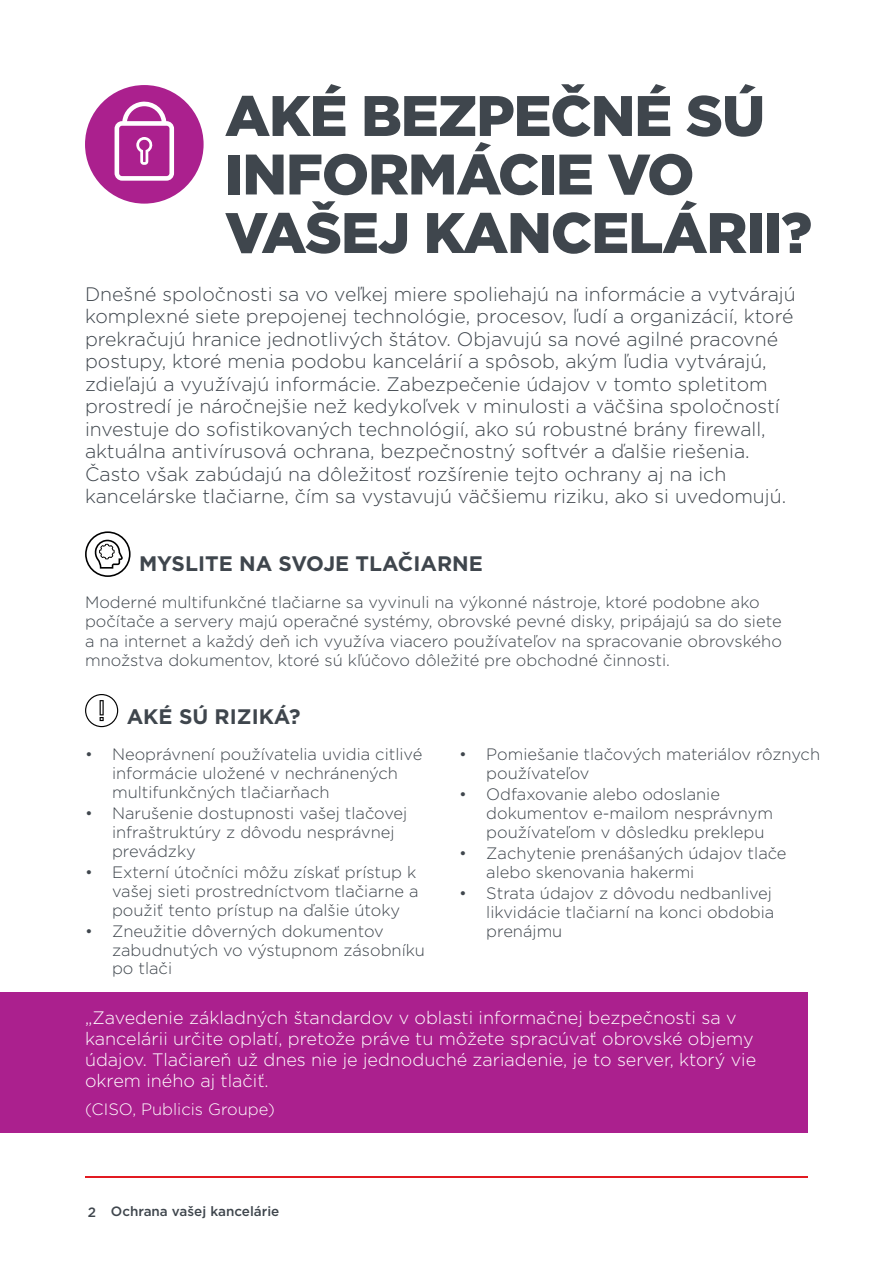
<style>
.page{position:relative;width:893px;height:1263px;background:#fff}
.page>*{position:absolute;margin:0;border:0;box-sizing:border-box;transform-origin:0 0}
.t1{font:900 57px/58.5px "Gotham";letter-spacing:-.02em;color:#3f464d}
.Specifiation_Title{font:700 21px "Gotham";color:#3f464d}
.t2{font:300 19.5px/22.5px "Gotham";color:#3f464d}
.t3{font:300 18px/21px "Gotham";color:#fff}
.t4{font:300 16.5px/18.8px "Gotham";color:#3f464d}
.t5{font:300 16.5px "Gotham";color:#fff}
.t6{font:500 13.5px "Gotham";color:#3f464d}
</style>
<div class="page">
<hr style="left:85px;top:1176px;width:723px;height:2px;background:#e21a21">
<div style="left:0;top:992px;width:808px;height:141px;background:#ab208e"></div>
<svg style="left:85px;top:531px;width:46px;height:46px"></svg>
<svg style="left:85px;top:694px;width:33px;height:33px"></svg>
<div style="left:85px;top:85px;width:119px;height:119px;background:#ab208e;border-radius:50%"></div>
<svg style="left:115px;top:101px;width:59px;height:80px"></svg>
<p class="t1" style="left:225px;top:86px;width:589px">AKÉ BEZPEČNÉ SÚ<br>INFORMÁCIE VO<br>VAŠEJ KANCELÁRII?</p>
<p class="t2" style="left:85px;top:282px;width:712px">Dnešné spoločnosti sa vo veľkej miere spoliehajú na informácie a vytvárajú komplexné siete prepojenej technológie, procesov, ľudí a organizácií, ktoré prekračujú hranice jednotlivých štátov. Objavujú sa nové agilné pracovné postupy, ktoré menia podobu kancelárií a spôsob, akým ľudia vytvárajú, zdieľajú a využívajú informácie. Zabezpečenie údajov v tomto spletitom prostredí je náročnejšie než kedykoľvek v minulosti a väčšina spoločností investuje do sofistikovaných technológií, ako sú robustné brány firewall, aktuálna antivírusová ochrana, bezpečnostný softvér a ďalšie riešenia.<br>Často však zabúdajú na dôležitosť rozšírenie tejto ochrany aj na ich kancelárske tlačiarne, čím sa vystavujú väčšiemu riziku, ako si uvedomujú.</p>
<p class="Specifiation_Title" style="left:139px;top:550px;width:345px">MYSLITE NA SVOJE TLAČIARNE</p>
<p class="t4" style="left:85px;top:592px;width:698px;line-height:19.5px">Moderné multifunkčné tlačiarne sa vyvinuli na výkonné nástroje, ktoré podobne ako počítače a servery majú operačné systémy, obrovské pevné disky, pripájajú sa do siete a na internet a každý deň ich využíva viacero používateľov na spracovanie obrovského množstva dokumentov, ktoré sú kľúčovo dôležité pre obchodné činnosti.</p>
<p class="Specifiation_Title" style="left:127px;top:702px;width:175px">AKÉ SÚ RIZIKÁ?</p>
<p class="t4" style="left:112px;top:745px;width:312px;text-indent:-27px">• Neoprávnení používatelia uvidia citlivé informácie uložené v nechránených multifunkčných tlačiarňach</p>
<p class="t4" style="left:112px;top:803px;width:297px;text-indent:-27px">• Narušenie dostupnosti vašej tlačovej infraštruktúry z dôvodu nesprávnej prevádzky</p>
<p class="t4" style="left:112px;top:862px;width:308px;text-indent:-27px">• Externí útočníci môžu získať prístup k vašej sieti prostredníctvom tlačiarne a použiť tento prístup na ďalšie útoky</p>
<p class="t4" style="left:112px;top:921px;width:314px;text-indent:-27px">• Zneužitie dôverných dokumentov zabudnutých vo výstupnom zásobníku po tlači</p>
<p class="t4" style="left:486px;top:745px;width:335px;text-indent:-27px">• Pomiešanie tlačových materiálov rôznych používateľov</p>
<p class="t4" style="left:486px;top:785px;width:288px;text-indent:-27px">• Odfaxovanie alebo odoslanie dokumentov e-mailom nesprávnym používateľom v dôsledku preklepu</p>
<p class="t4" style="left:486px;top:844px;width:302px;text-indent:-27px">• Zachytenie prenášaných údajov tlače alebo skenovania hakermi</p>
<p class="t4" style="left:486px;top:884px;width:290px;text-indent:-27px">• Strata údajov z dôvodu nedbanlivej likvidácie tlačiarní na konci obdobia prenájmu</p>
<p class="t3" style="left:85px;top:1007px;width:673px">„Zavedenie základných štandardov v oblasti informačnej bezpečnosti sa v kancelárii určite oplatí, pretože práve tu môžete spracúvať obrovské objemy údajov. Tlačiareň už dnes nie je jednoduché zariadenie, je to server, ktorý vie okrem iného aj tlačiť.</p>
<p class="t5" style="left:85px;top:1099px;width:191px">(CISO, Publicis Groupe)</p>
<p class="t6" style="left:88px;top:1203px;width:10px">2</p>
<p class="t6" style="left:111px;top:1203px;width:170px">Ochrana vašej kancelárie</p>
</div>
